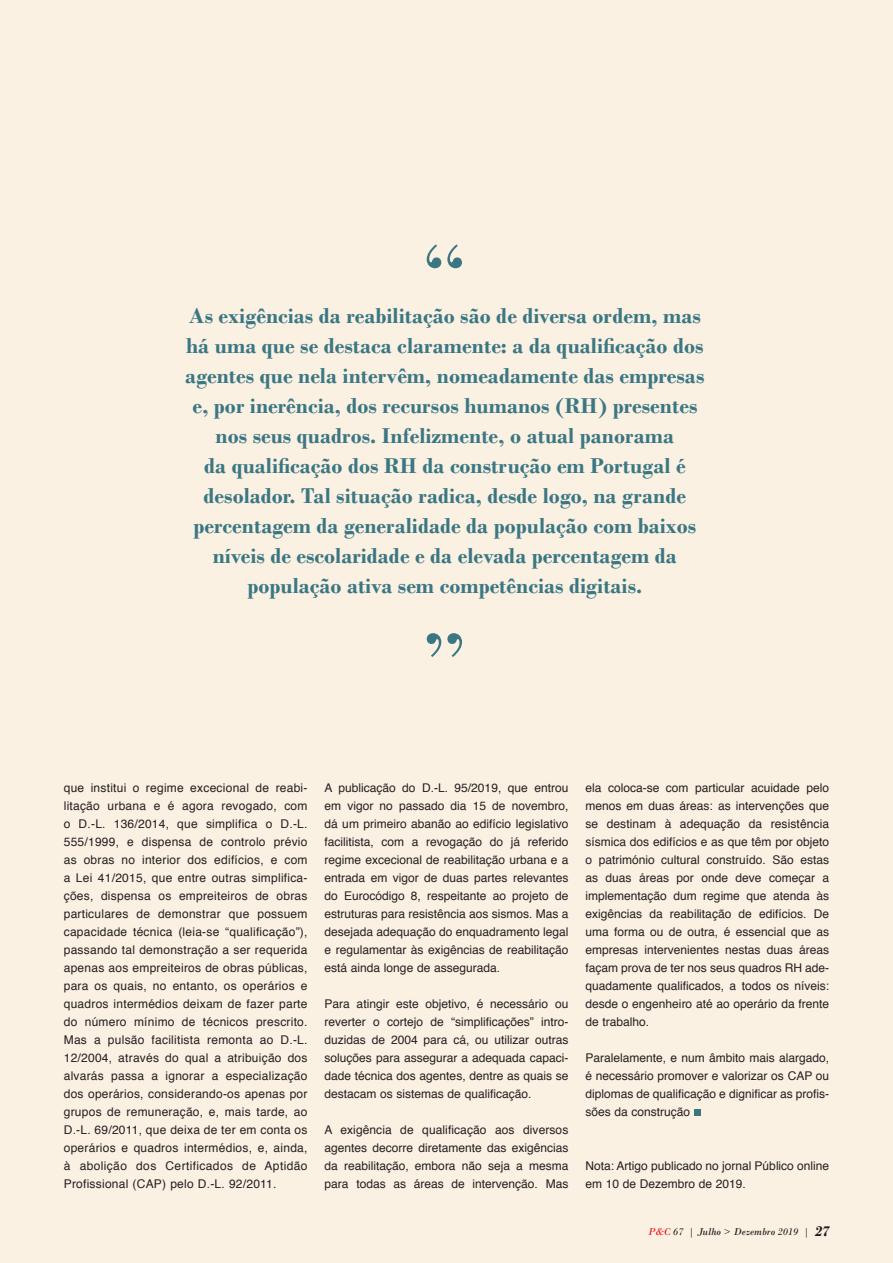
<style>
.page{position:relative;width:893px;height:1263px;background:#fbf1e3}
.page>*{position:absolute;margin:0;border:0;box-sizing:border-box;transform-origin:0 0}
.t1{font:90px "Bodoni";color:#3b7783}
.t2{font:700 22.5px/30px "Bodoni";color:#3b7783;text-align:center}
.t3{font:12px/18px "Helvetica";color:#231f20;text-align:justify}
.t4{font:italic 10.5px "Bodoni";letter-spacing:.01em;color:#231f20}
.s1{color:#ee1d23}
.s2{font-weight:700;font-size:15px}
</style>
<div class="page">
<hr style="left:0;top:0;width:1px;height:1263px;background:#e5931e">
<svg style="left:694px;top:1110px;width:6px;height:6px"></svg>
<h1 class="t1" style="left:422px;top:221px;width:46px">“</h1>
<p class="t2" style="left:185px;top:301px;width:521px">As exigências da reabilitação são de diversa ordem, mas há uma que se destaca claramente: a da qualificação dos agentes que nela intervêm, nomeadamente das empresas e, por inerência, dos recursos humanos (RH) presentes nos seus quadros. Infelizmente, o atual panorama<br>da qualificação dos RH da construção em Portugal é desolador. Tal situação radica, desde logo, na grande percentagem da generalidade da população com baixos níveis de escolaridade e da elevada percentagem da população ativa sem competências digitais.</p>
<h1 class="t1" style="left:466px;top:680px;width:46px;rotate:-180deg">“</h1>
<p class="t3" style="left:64px;top:779px;width:245px">que institui o regime excecional de reabi&shy;litação urbana e é agora revogado, com o D.-L. 136/2014, que simplifica o D.-L.<br>555/1999, e dispensa de controlo prévio as obras no interior dos edifícios, e com a Lei 41/2015, que entre outras simplifica&shy;ções, dispensa os empreiteiros de obras particulares de demonstrar que possuem capacidade técnica (leia-se “qualificação”), passando tal demonstração a ser requerida apenas aos empreiteiros de obras públicas, para os quais, no entanto, os operários e quadros intermédios deixam de fazer parte do número mínimo de técnicos prescrito.<br>Mas a pulsão facilitista remonta ao D.-L.<br>12/2004, através do qual a atribuição dos alvarás passa a ignorar a especialização dos operários, considerando-os apenas por grupos de remuneração, e, mais tarde, ao D.-L. 69/2011, que deixa de ter em conta os operários e quadros intermédios, e, ainda, à abolição dos Certificados de Aptidão Profissional (CAP) pelo D.-L. 92/2011.</p>
<p class="t3" style="left:325px;top:779px;width:245px">A publicação do D.-L. 95/2019, que entrou em vigor no passado dia 15 de novembro, dá um primeiro abanão ao edifício legislativo facilitista, com a revogação do já referido regime excecional de reabilitação urbana e a entrada em vigor de duas partes relevantes do Eurocódigo 8, respeitante ao projeto de estruturas para resistência aos sismos. Mas a desejada adequação do enquadramento legal e regulamentar às exigências de reabilitação está ainda longe de assegurada.</p>
<p class="t3" style="left:325px;top:995px;width:245px">Para atingir este objetivo, é necessário ou reverter o cortejo de “simplificações” intro&shy;duzidas de 2004 para cá, ou utilizar outras soluções para assegurar a adequada capaci&shy;dade técnica dos agentes, dentre as quais se destacam os sistemas de qualificação.</p>
<p class="t3" style="left:325px;top:1121px;width:245px">A exigência de qualificação aos diversos agentes decorre diretamente das exigências da reabilitação, embora não seja a mesma para todas as áreas de intervenção. Mas</p>
<p class="t3" style="left:585px;top:779px;width:245px">ela coloca-se com particular acuidade pelo menos em duas áreas: as intervenções que se destinam à adequação da resistência sísmica dos edifícios e as que têm por objeto o património cultural construído. São estas as duas áreas por onde deve começar a implementação dum regime que atenda às exigências da reabilitação de edifícios. De uma forma ou de outra, é essencial que as empresas intervenientes nestas duas áreas façam prova de ter nos seus quadros RH ade&shy;quadamente qualificados, a todos os níveis: desde o engenheiro até ao operário da frente de trabalho.</p>
<p class="t3" style="left:585px;top:1049px;width:245px">Paralelamente, e num âmbito mais alargado, é necessário promover e valorizar os CAP ou diplomas de qualificação e dignificar as profis&shy;sões da construção</p>
<p class="t3" style="left:585px;top:1157px;width:245px">Nota: Artigo publicado no jornal Público online em 10 de Dezembro de 2019.</p>
<p class="t4" style="left:648px;top:1225px;width:183px"><span class="s1">P&amp;C</span> 67 | Julho &gt; Dezembro 2019 | <span class="s2">27</span></p>
</div>
